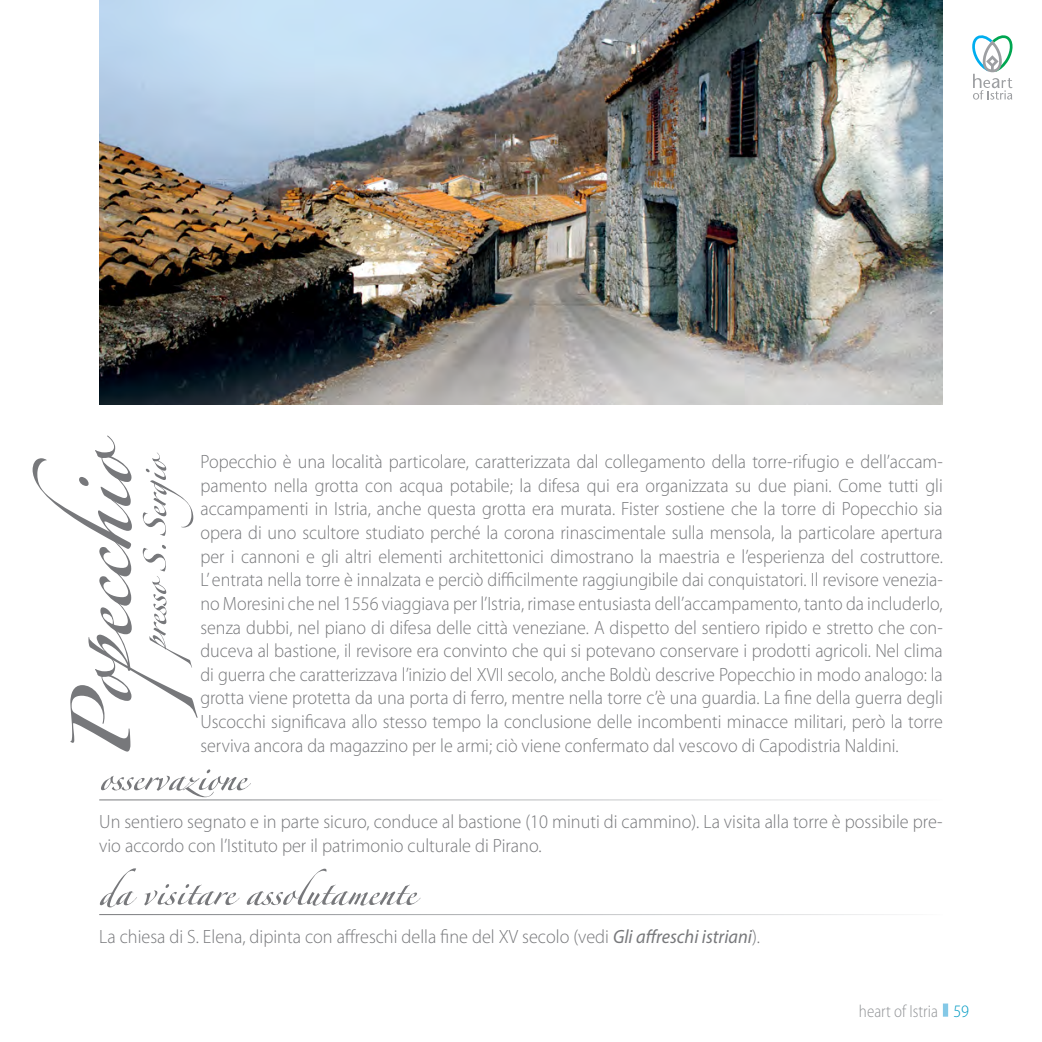
<style>
.page{position:relative;width:1042px;height:1042px;background:#fff}
.page>*{position:absolute;margin:0;border:0;box-sizing:border-box;transform-origin:0 0}
.t1{font:132.47px "Zapfino Forte LT Pro";color:#77787b}
.t2{font:52.5px "Zapfino Forte LT Pro";color:#77787b}
.t3{font:51.8px "Zapfino Forte LT Pro";color:#77787b}
.t4{font:300 19.25px/23.6px "Myriad Pro";color:#77787b;text-align:justify;scale:.94 1}
.t5{font:300 19.25px/23.6px "Myriad Pro";color:#77787b;scale:.95 1}
.t6{font:300 semi-condensed 17.5px "Myriad Pro";color:#939598;scale:.95 1}
.s1{font-weight:400;font-style:italic}
.s2{color:#009ac3}
</style>
<div class="page">
<div style="left:943px;top:1003px;width:5px;height:13px;background:#84c8e6"></div>
<svg style="left:972px;top:35px;width:41px;height:65px"></svg>
<img style="left:99px;top:0;width:844px;height:404px">
<h1 class="t1" style="left:7px;top:762px;width:329px;rotate:-90deg">Popecchio</h1>
<h3 class="t3" style="left:117px;top:649px;width:202px;rotate:-90deg">presso S. Sergio</h3>
<p class="t4" style="left:200px;top:450px;width:791px">Popecchio è una località particolare, caratterizzata dal collegamento della torre-rifugio e dell’accam&shy;pamento nella grotta con acqua potabile; la difesa qui era organizzata su due piani. Come tutti gli accampamenti in Istria, anche questa grotta era murata. Fister sostiene che la torre di Popecchio sia opera di uno scultore studiato perché la corona rinascimentale sulla mensola, la particolare apertura per i cannoni e gli altri elementi architettonici dimostrano la maestria e l’esperienza del costruttore.<br>L’ entrata nella torre è innalzata e perciò difficilmente raggiungibile dai conquistatori. Il revisore venezia&shy;no Moresini che nel 1556 viaggiava per l’Istria, rimase entusiasta dell’accampamento, tanto da includerlo, senza dubbi, nel piano di difesa delle città veneziane. A dispetto del sentiero ripido e stretto che con&shy;duceva al bastione, il revisore era convinto che qui si potevano conservare i prodotti agricoli. Nel clima di guerra che caratterizzava l’inizio del XVII secolo, anche Boldù descrive Popecchio in modo analogo: la grotta viene protetta da una porta di ferro, mentre nella torre c’è una guardia. La fine della guerra degli Uscocchi significava allo stesso tempo la conclusione delle incombenti minacce militari, però la torre</p>
<p class="t4" style="left:200px;top:734px;width:744px">serviva ancora da magazzino per le armi; ciò viene confermato dal vescovo di Capodistria Naldini.</p>
<h2 class="t2" style="left:99px;top:741px;width:149px">osservazione</h2>
<p class="t5" style="left:99px;top:810px;width:889px">Un sentiero segnato e in parte sicuro, conduce al bastione (10 minuti di cammino). La visita alla torre è possibile pre&shy;vio accordo con l’Istituto per il patrimonio culturale di Pirano.</p>
<h2 class="t2" style="left:99px;top:855px;width:318px">da visitare assolutamente</h2>
<p class="t5" style="left:99px;top:925px;width:697px">La chiesa di S. Elena, dipinta con affreschi della fine del XV secolo (vedi <span class="s1">Gli affreschi istriani</span>).</p>
<p class="t6" style="left:859px;top:1000px;width:117px">heart of Istria <span class="s2">59</span></p>
</div>
